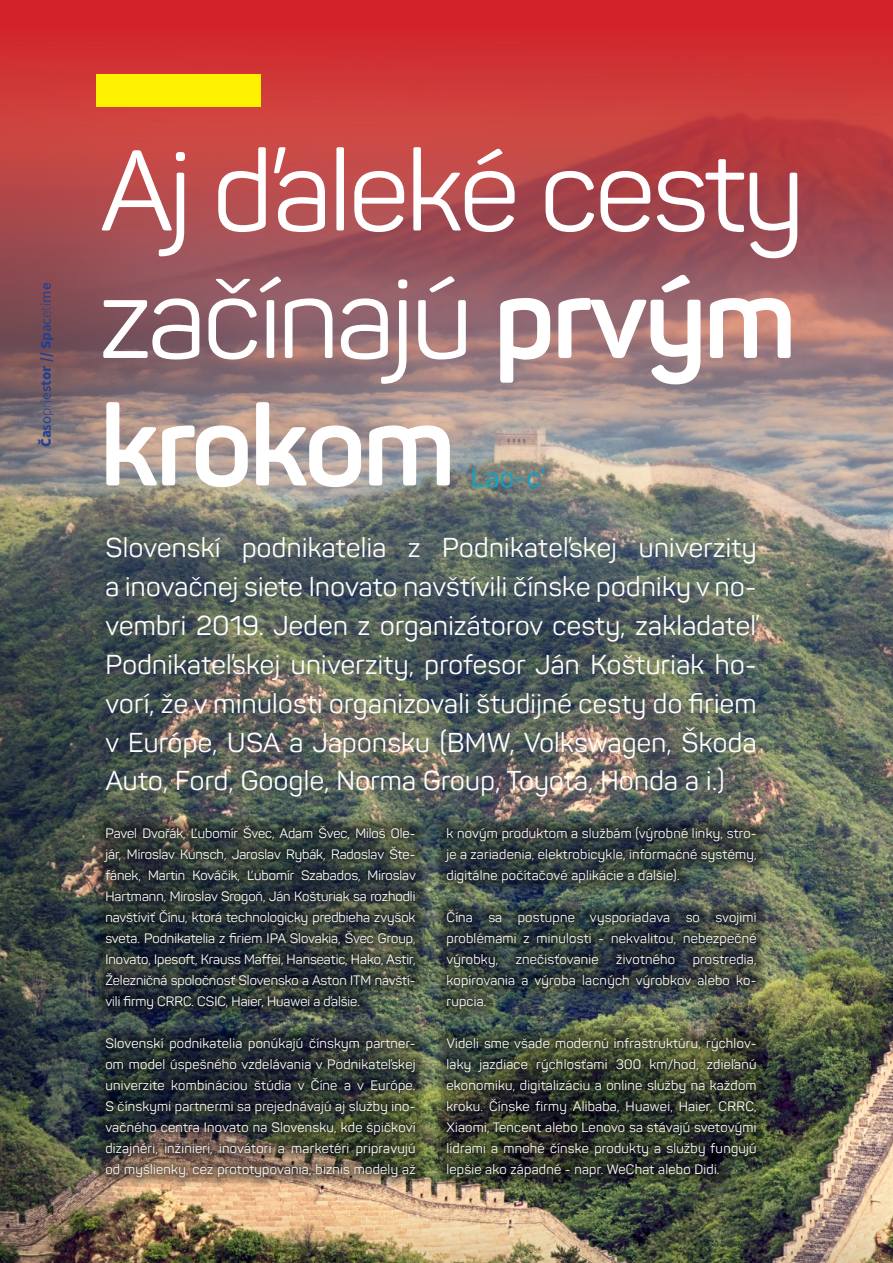
<style>
.page{position:relative;width:893px;height:1263px;background:#fff}
.page>*{position:absolute;margin:0;border:0;box-sizing:border-box;transform-origin:0 0}
.t1{font:112.5px/127.5px "Panton";letter-spacing:-.025em;color:#fff;text-align:justify}
.t2{font:27px/39px "Panton";letter-spacing:.015em;color:#fff;text-align:justify}
.t3{font:27px "Panton";color:#01a8d4}
.t4{font:900 15px "Source Sans Pro";color:#25408f}
.t5{font:14.25px "Myriad Pro";color:#1b1b1b;scale:1.05 1}
.t6{font:13.5px/21px "Panton";letter-spacing:.02em;color:#fefefe;text-align:justify}
.s1{font-weight:700}
.s2{font-weight:600}
.s3{font-weight:400}
.s4{font-weight:300}
.s5{font-weight:200}
</style>
<div class="page">
<div style="left:0;top:0;width:893px;height:848px;background:#d2232a"></div>
<img style="left:0;top:52px;width:893px;height:1211px">
<div style="left:96px;top:74px;width:164px;height:33px;background:#fff200"></div>
<img style="left:94px;top:814px;width:333px;height:373px">
<img style="left:435px;top:815px;width:332px;height:372px">
<p class="t4" style="left:36px;top:447px;width:166px;rotate:-90deg">Č<span class="s1">a</span><span class="s2">s</span><span class="s3">o</span><span class="s4">p</span><span class="s5">r</span><span class="s4">i</span><span class="s3">e</span><span class="s2">s</span><span class="s1">t</span>or // S<span class="s1">p</span><span class="s2">a</span><span class="s3">c</span><span class="s4">e</span><span class="s5">t</span><span class="s4">i</span><span class="s3">m</span><span class="s2">e</span></p>
<p class="t5" style="left:47px;top:1201px;width:9px">4</p>
<h1 class="t1" style="left:100px;top:127px;width:706px">Aj ďaleké cesty začínajú <span class="s1">prvým krokom</span></h1>
<h2 class="t3" style="left:471px;top:460px;width:77px">Lao-c’</h2>
<p class="t2" style="left:105px;top:527px;width:653px">Slovenskí podnikatelia z Podnikateľskej univerzity a inovačnej siete Inovato navštívili čínske podniky v no&shy;vembri 2019. Jeden z organizátorov cesty, zakladateľ Podnikateľskej univerzity, profesor Ján Košturiak ho&shy;vorí, že v minulosti organizovali študijné cesty do firiem v Európe, USA a Japonsku (BMW, Volkswagen, Škoda Auto, Ford, Google, Norma Group, Toyota, Honda a i.)</p>
<p class="t6" style="left:105px;top:822px;width:312px">Pavel Dvořák, Ľubomír Švec, Adam Švec, Miloš Ole&shy;jár, Miroslav Kunsch, Jaroslav Rybák, Radoslav Šte&shy;fánek, Martin Kováčik, Ľubomír Szabados, Miroslav Hartmann, Miroslav Srogoň, Ján Košturiak sa rozhodli navštíviť Čínu, ktorá technologicky predbieha zvyšok sveta. Podnikatelia z firiem IPA Slovakia, Švec Group, Inovato, Ipesoft, Krauss Maffei, Hanseatic, Hako, Astir, Železničná spoločnosť Slovensko a Aston ITM navští&shy;vili firmy CRRC. CSIC, Haier, Huawei a ďalšie.</p>
<p class="t6" style="left:105px;top:1032px;width:312px">Slovenskí podnikatelia ponúkajú čínskym partner&shy;om model úspešného vzdelávania v Podnikateľskej univerzite kombináciou štúdia v Číne a v Európe.<br>S čínskymi partnermi sa prejednávajú aj služby ino&shy;vačného centra Inovato na Slovensku, kde špičkoví dizajnéri, inžinieri, inovátori a marketéri pripravujú od myšlienky, cez prototypovania, biznis modely až</p>
<p class="t6" style="left:446px;top:822px;width:312px">k novým produktom a službám (výrobné linky, stro&shy;je a zariadenia, elektrobicykle, informačné systémy, digitálne počítačové aplikácie a ďalšie).</p>
<p class="t6" style="left:446px;top:906px;width:312px">Čína sa postupne vysporiadava so svojimi problémami z minulosti - nekvalitou, nebezpečné výrobky,</p>
<p class="t6" style="left:446px;top:948px;width:312px;text-indent:246px">prostredia, kopírovania a výroba lacných výrobkov alebo ko&shy;rupcia.</p>
<p class="t6" style="left:446px;top:1032px;width:312px">Videli sme všade modernú infraštruktúru, rýchlov&shy;laky jazdiace rýchlosťami 300 km/hod, zdieľanú ekonomiku, digitalizáciu a online služby na každom kroku. Čínske firmy Alibaba, Huawei, Haier, CRRC, Xiaomi, Tencent alebo Lenovo sa stávajú svetovými lídrami a mnohé čínske produkty a služby fungujú lepšie ako západné - napr. WeChat alebo Didi.</p>
<p class="t6" style="left:516px;top:948px;width:85px">znečisťovanie</p>
<p class="t6" style="left:616px;top:948px;width:60px">životného</p>
</div>
